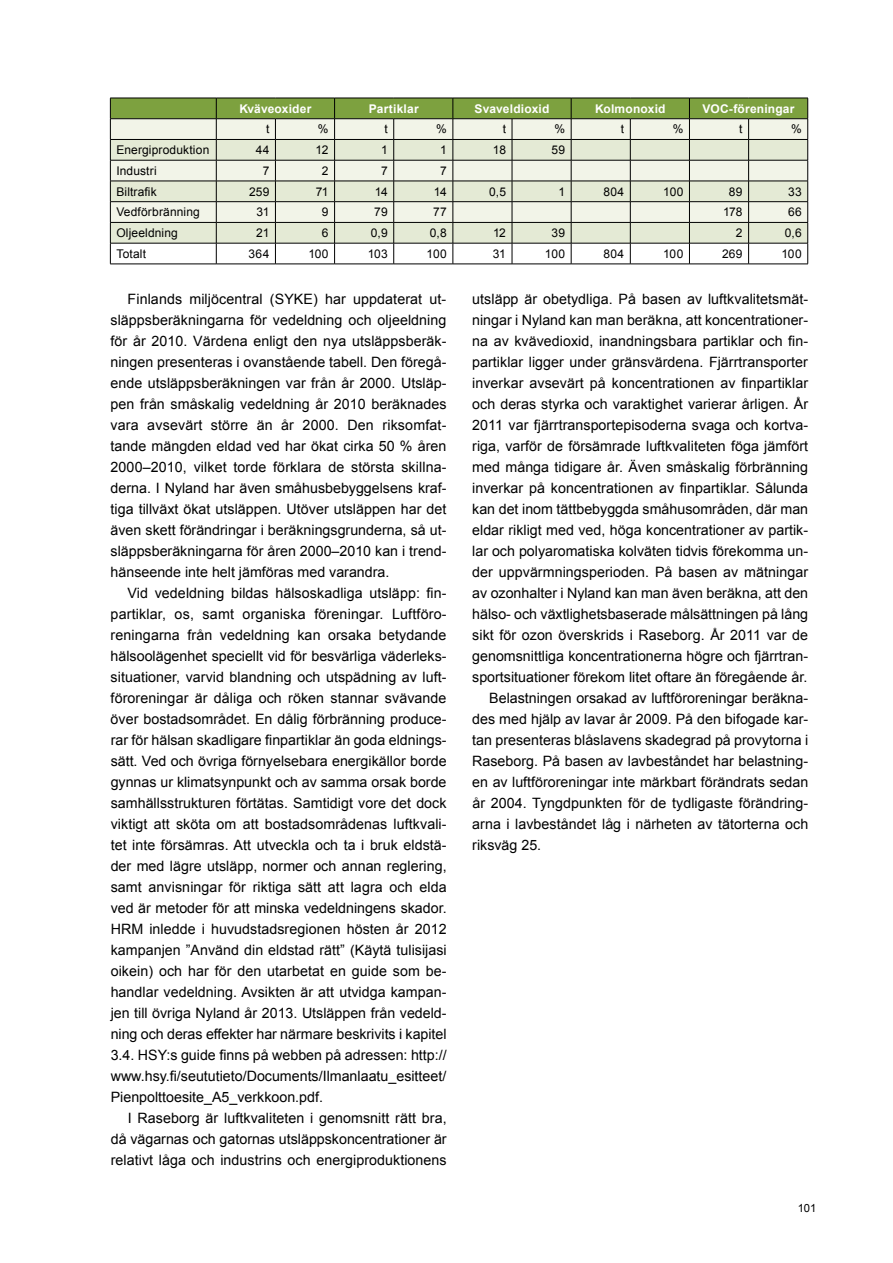
<style>
.page{position:relative;width:893px;height:1263px;background:#fff}
.page>*{position:absolute;margin:0;border:0;box-sizing:border-box;transform-origin:0 0}
.t1{font:14.25px/21px "Arial";color:#000;text-align:justify}
.t2{font:12px "Arial";letter-spacing:.01em;color:#000}
.t3{font:700 12px "Arial";letter-spacing:.015em;color:#fff}
.t4{font:11.25px "Arial";color:#000}
</style>
<div class="page">
<svg style="left:110px;top:98px;width:698px;height:166px;background:#d1d8c1"></svg>
<hr style="left:110px;top:264px;width:106px;height:1px;background:#000">
<hr style="left:216px;top:264px;width:59px;height:1px;background:#000">
<hr style="left:275px;top:264px;width:60px;height:1px;background:#000">
<hr style="left:335px;top:264px;width:59px;height:1px;background:#000">
<hr style="left:394px;top:264px;width:59px;height:1px;background:#000">
<hr style="left:453px;top:264px;width:59px;height:1px;background:#000">
<hr style="left:512px;top:264px;width:59px;height:1px;background:#000">
<hr style="left:571px;top:264px;width:59px;height:1px;background:#000">
<hr style="left:630px;top:264px;width:59px;height:1px;background:#000">
<hr style="left:689px;top:264px;width:60px;height:1px;background:#000">
<hr style="left:749px;top:264px;width:59px;height:1px;background:#000">
<p class="t3" style="left:239px;top:101px;width:74px">Kväveoxider</p>
<p class="t3" style="left:369px;top:101px;width:52px">Partiklar</p>
<p class="t3" style="left:475px;top:101px;width:76px">Svaveldioxid</p>
<p class="t3" style="left:595px;top:101px;width:72px">Kolmonoxid</p>
<p class="t3" style="left:703px;top:101px;width:93px">VOC-föreningar</p>
<p class="t2" style="left:266px;top:121px;width:5px">t</p>
<p class="t2" style="left:318px;top:121px;width:12px">%</p>
<p class="t2" style="left:384px;top:121px;width:5px">t</p>
<p class="t2" style="left:436px;top:121px;width:12px">%</p>
<p class="t2" style="left:503px;top:121px;width:5px">t</p>
<p class="t2" style="left:554px;top:121px;width:12px">%</p>
<p class="t2" style="left:621px;top:121px;width:5px">t</p>
<p class="t2" style="left:673px;top:121px;width:12px">%</p>
<p class="t2" style="left:739px;top:121px;width:5px">t</p>
<p class="t2" style="left:791px;top:121px;width:12px">%</p>
<p class="t2" style="left:116px;top:142px;width:94px">Energiproduktion</p>
<p class="t2" style="left:256px;top:142px;width:15px">44</p>
<p class="t2" style="left:316px;top:142px;width:14px">12</p>
<p class="t2" style="left:381px;top:142px;width:8px">1</p>
<p class="t2" style="left:440px;top:142px;width:8px">1</p>
<p class="t2" style="left:493px;top:142px;width:15px">18</p>
<p class="t2" style="left:552px;top:142px;width:15px">59</p>
<p class="t2" style="left:116px;top:163px;width:42px">Industri</p>
<p class="t2" style="left:263px;top:163px;width:8px">7</p>
<p class="t2" style="left:322px;top:163px;width:8px">2</p>
<p class="t2" style="left:381px;top:163px;width:8px">7</p>
<p class="t2" style="left:440px;top:163px;width:8px">7</p>
<p class="t2" style="left:116px;top:184px;width:42px">Biltrafik</p>
<p class="t2" style="left:249px;top:184px;width:22px">259</p>
<p class="t2" style="left:316px;top:184px;width:14px">71</p>
<p class="t2" style="left:375px;top:184px;width:14px">14</p>
<p class="t2" style="left:434px;top:184px;width:14px">14</p>
<p class="t2" style="left:489px;top:184px;width:18px">0,5</p>
<p class="t2" style="left:558px;top:184px;width:8px">1</p>
<p class="t2" style="left:604px;top:184px;width:22px">804</p>
<p class="t2" style="left:663px;top:184px;width:22px">100</p>
<p class="t2" style="left:729px;top:184px;width:15px">89</p>
<p class="t2" style="left:788px;top:184px;width:15px">33</p>
<p class="t2" style="left:116px;top:204px;width:85px">Vedförbränning</p>
<p class="t2" style="left:256px;top:204px;width:15px">31</p>
<p class="t2" style="left:322px;top:204px;width:8px">9</p>
<p class="t2" style="left:374px;top:204px;width:15px">79</p>
<p class="t2" style="left:433px;top:204px;width:15px">77</p>
<p class="t2" style="left:723px;top:204px;width:21px">178</p>
<p class="t2" style="left:788px;top:204px;width:15px">66</p>
<p class="t2" style="left:116px;top:225px;width:63px">Oljeeldning</p>
<p class="t2" style="left:256px;top:225px;width:15px">21</p>
<p class="t2" style="left:322px;top:225px;width:8px">6</p>
<p class="t2" style="left:371px;top:225px;width:18px">0,9</p>
<p class="t2" style="left:430px;top:225px;width:18px">0,8</p>
<p class="t2" style="left:493px;top:225px;width:14px">12</p>
<p class="t2" style="left:551px;top:225px;width:15px">39</p>
<p class="t2" style="left:736px;top:225px;width:8px">2</p>
<p class="t2" style="left:785px;top:225px;width:18px">0,6</p>
<p class="t2" style="left:116px;top:246px;width:31px">Totalt</p>
<p class="t2" style="left:249px;top:246px;width:22px">364</p>
<p class="t2" style="left:308px;top:246px;width:22px">100</p>
<p class="t2" style="left:368px;top:246px;width:21px">103</p>
<p class="t2" style="left:427px;top:246px;width:22px">100</p>
<p class="t2" style="left:493px;top:246px;width:15px">31</p>
<p class="t2" style="left:545px;top:246px;width:22px">100</p>
<p class="t2" style="left:603px;top:246px;width:22px">804</p>
<p class="t2" style="left:663px;top:246px;width:22px">100</p>
<p class="t2" style="left:722px;top:246px;width:22px">269</p>
<p class="t2" style="left:781px;top:246px;width:22px">100</p>
<p class="t1" style="left:111px;top:288px;width:337px;text-indent:17px">Finlands miljöcentral (SYKE) har uppdaterat ut&shy;släppsberäkningarna för vedeldning och oljeeldning för år 2010. Värdena enligt den nya utsläppsberäk&shy;ningen presenteras i ovanstående tabell. Den föregå&shy;ende utsläppsberäkningen var från år 2000. Utsläp&shy;pen från småskalig vedeldning år 2010 beräknades vara avsevärt större än år 2000. Den riksomfat&shy;tande mängden eldad ved har ökat cirka 50 % åren 2000–2010, vilket torde förklara de största skillna&shy;derna. I Nyland har även småhusbebyggelsens kraf&shy;tiga tillväxt ökat utsläppen. Utöver utsläppen har det även skett förändringar i beräkningsgrunderna, så ut&shy;släppsberäkningarna för åren 2000–2010 kan i trend&shy;hänseende inte helt jämföras med varandra.</p>
<p class="t1" style="left:111px;top:583px;width:338px;text-indent:17px">Vid vedeldning bildas hälsoskadliga utsläpp: fin&shy;partiklar, os, samt organiska föreningar. Luftföro&shy;reningarna från vedeldning kan orsaka betydande hälsoolägenhet speciellt vid för besvärliga väderleks&shy;situationer, varvid blandning och utspädning av luft&shy;föroreningar är dåliga och röken stannar svävande över bostadsområdet. En dålig förbränning produce&shy;rar för hälsan skadligare finpartiklar än goda eldnings&shy;sätt. Ved och övriga förnyelsebara energikällor borde gynnas ur klimatsynpunkt och av samma orsak borde samhällsstrukturen förtätas. Samtidigt vore det dock viktigt att sköta om att bostadsområdenas luftkvali&shy;tet inte försämras. Att utveckla och ta i bruk eldstä&shy;der med lägre utsläpp, normer och annan reglering, samt anvisningar för riktiga sätt att lagra och elda ved är metoder för att minska vedeldningens skador.<br>HRM inledde i huvudstadsregionen hösten år 2012 kampanjen ”Använd din eldstad rätt” (Käytä tulisijasi oikein) och har för den utarbetat en guide som be&shy;handlar vedeldning. Avsikten är att utvidga kampan&shy;jen till övriga Nyland år 2013. Utsläppen från vedeld&shy;ning och deras effekter har närmare beskrivits i kapitel 3.4. HSY:s guide finns på webben på adressen: http:// www.hsy.fi/seututieto/Documents/Ilmanlaatu_esitteet/ Pienpolttoesite_A5_verkkoon.pdf.</p>
<p class="t1" style="left:111px;top:1108px;width:337px;text-indent:17px">I Raseborg är luftkvaliteten i genomsnitt rätt bra, då vägarnas och gatornas utsläppskoncentrationer är relativt låga och industrins och energiproduktionens</p>
<p class="t1" style="left:472px;top:289px;width:337px">utsläpp är obetydliga. På basen av luftkvalitetsmät-</p>
<p class="t1" style="left:472px;top:310px;width:337px">ningar i Nyland kan man beräkna, att koncentrationer-</p>
<p class="t1" style="left:472px;top:331px;width:337px">na av kvävedioxid, inandningsbara partiklar och fin-</p>
<p class="t1" style="left:472px;top:352px;width:337px">partiklar ligger under gränsvärdena. Fjärrtransporter</p>
<p class="t1" style="left:472px;top:373px;width:337px">inverkar avsevärt på koncentrationen av finpartiklar</p>
<p class="t1" style="left:472px;top:394px;width:337px">och deras styrka och varaktighet varierar årligen. År</p>
<p class="t1" style="left:472px;top:415px;width:337px">2011 var fjärrtransportepisoderna svaga och kortva-</p>
<p class="t1" style="left:472px;top:436px;width:337px">riga, varför de försämrade luftkvaliteten föga jämfört</p>
<p class="t1" style="left:472px;top:457px;width:337px">med många tidigare år. Även småskalig förbränning</p>
<p class="t1" style="left:472px;top:478px;width:337px">inverkar på koncentrationen av finpartiklar. Sålunda</p>
<p class="t1" style="left:472px;top:499px;width:337px">kan det inom tättbebyggda småhusområden, där man</p>
<p class="t1" style="left:472px;top:520px;width:337px">eldar rikligt med ved, höga koncentrationer av partik-</p>
<p class="t1" style="left:472px;top:541px;width:337px">lar och polyaromatiska kolväten tidvis förekomma un-</p>
<p class="t1" style="left:472px;top:562px;width:337px">der uppvärmningsperioden. På basen av mätningar</p>
<p class="t1" style="left:472px;top:583px;width:337px">av ozonhalter i Nyland kan man även beräkna, att den</p>
<p class="t1" style="left:472px;top:604px;width:337px">hälso- och växtlighetsbaserade målsättningen på lång</p>
<p class="t1" style="left:472px;top:625px;width:337px">sikt för ozon överskrids i Raseborg. År 2011 var de</p>
<p class="t1" style="left:472px;top:646px;width:337px">genomsnittliga koncentrationerna högre och fjärrtran-</p>
<p class="t1" style="left:472px;top:667px;width:337px">sportsituationer förekom litet oftare än föregående år.</p>
<p class="t1" style="left:489px;top:688px;width:320px">Belastningen orsakad av luftföroreningar beräkna-</p>
<p class="t1" style="left:472px;top:709px;width:337px">des med hjälp av lavar år 2009. På den bifogade kar-</p>
<p class="t1" style="left:472px;top:730px;width:337px">tan presenteras blåslavens skadegrad på provytorna i</p>
<p class="t1" style="left:472px;top:751px;width:337px">Raseborg. På basen av lavbeståndet har belastning-</p>
<p class="t1" style="left:472px;top:772px;width:337px">en av luftföroreningar inte märkbart förändrats sedan</p>
<p class="t1" style="left:472px;top:793px;width:337px">år 2004. Tyngdpunkten för de tydligaste förändring-</p>
<p class="t1" style="left:472px;top:814px;width:337px">arna i lavbeståndet låg i närheten av tätorterna och</p>
<p class="t1" style="left:472px;top:835px;width:70px">riksväg 25.</p>
<p class="t4" style="left:798px;top:1201px;width:20px">101</p>
</div>
